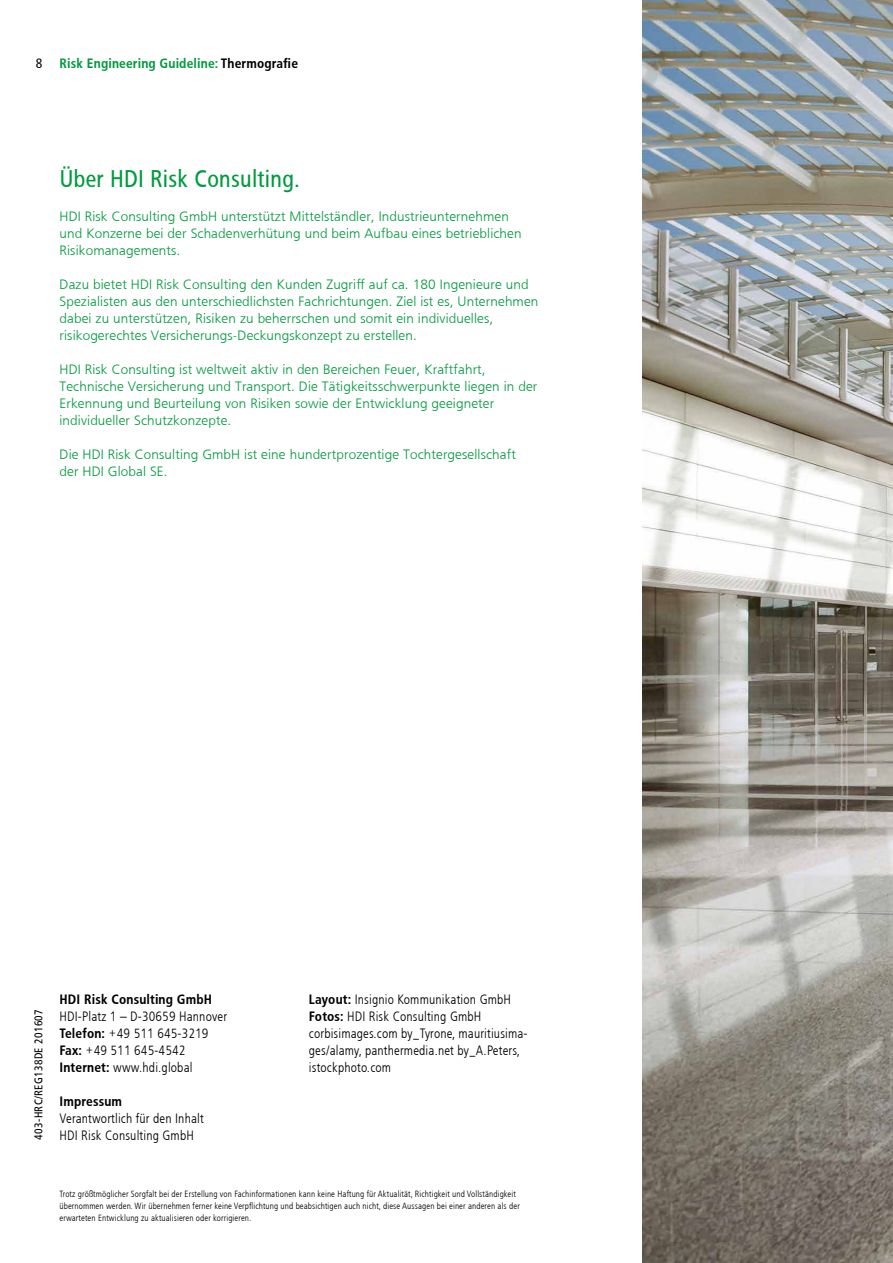
<style>
.page{position:relative;width:893px;height:1263px;background:#fff}
.page>*{position:absolute;margin:0;border:0;box-sizing:border-box;transform-origin:0 0}
.t1{font:24px "HDI Gerling Sans Cond Regular";letter-spacing:.01em;color:#009a3e}
.t2{font:13.5px/17px "HDI Gerling Sans Light";letter-spacing:.01em;color:#009a3e}
.t3{font:13.5px/17px "HDI Gerling Sans Cond Light";letter-spacing:.01em;color:#000}
.t4{font:13.5px "HDI Gerling Sans Cond Bold";letter-spacing:.01em;color:#009a3e}
.t5{font:13.5px "HDI Gerling Sans Cond Bold";letter-spacing:.01em;color:#000}
.t6{font:13.5px "HDI Gerling Sans Cond Regular";color:#000}
.t7{font:11.25px "HDI Gerling Sans Cond Regular";letter-spacing:.03em;color:#000}
.t8{font:9px/12px "HDI Gerling Sans Cond Light";letter-spacing:.01em;color:#000}
.s1{color:#000}
.s2{font-family:"HDI Gerling Sans Cond Bold"}
</style>
<div class="page">
<img style="left:642px;top:0;width:251px;height:1263px">
<p class="t6" style="left:36px;top:55px;width:8px">8</p>
<p class="t4" style="left:60px;top:56px;width:240px">Risk Engineering Guideline: <span class="s1">Thermografie</span></p>
<h1 class="t1" style="left:60px;top:165px;width:242px">Über HDI Risk Consulting.</h1>
<p class="t2" style="left:60px;top:208px;width:464px">HDI Risk Consulting GmbH unterstützt Mittelständler, Industrieunternehmen und Konzerne bei der Schadenverhütung und beim Aufbau eines betrieblichen<br>Risikomanagements.</p>
<p class="t2" style="left:60px;top:276px;width:480px">Dazu bietet HDI Risk Consulting den Kunden Zugriff auf ca. 180 Ingenieure und Spezialisten aus den unterschiedlichsten Fachrichtungen. Ziel ist es, Unternehmen dabei zu unterstützen, Risiken zu beherrschen und somit ein individuelles, risikogerechtes Versicherungs-Deckungskonzept zu erstellen.</p>
<p class="t2" style="left:60px;top:361px;width:479px">HDI Risk Consulting ist weltweit aktiv in den Bereichen Feuer, Kraftfahrt, Technische Versicherung und Transport. Die Tätigkeitsschwerpunkte liegen in der Erkennung und Beurteilung von Risiken sowie der Entwicklung geeigneter individueller Schutzkonzepte.</p>
<p class="t2" style="left:60px;top:446px;width:458px">Die HDI Risk Consulting GmbH ist eine hundertprozentige Tochtergesellschaft der HDI Global SE.</p>
<p class="t7" style="left:32px;top:1140px;width:132px;rotate:-90deg">403-HRC/REG138DE 201607</p>
<p class="t5" style="left:60px;top:991px;width:154px">HDI Risk Consulting GmbH</p>
<p class="t3" style="left:60px;top:1008px;width:169px">HDI-Platz 1 – D-30659 Hannover<br><span class="s2">Telefon:</span> +49 511 645-3219<br><span class="s2">Fax:</span> +49 511 645-4542<br><span class="s2">Internet:</span> www.hdi.global</p>
<p class="t5" style="left:60px;top:1093px;width:64px">Impressum</p>
<p class="t3" style="left:60px;top:1110px;width:146px">Verantwortlich für den Inhalt<br>HDI Risk Consulting GmbH</p>
<p class="t3" style="left:309px;top:991px;width:220px"><span class="s2">Layout:</span> Insignio Kommunikation GmbH <span class="s2">Fotos:</span> HDI Risk Consulting GmbH corbisimages.com by_Tyrone, mauritiusima&shy;ges/alamy, panthermedia.net by_A.Peters, istockphoto.com</p>
<p class="t8" style="left:60px;top:1188px;width:462px">Trotz größtmöglicher Sorgfalt bei der Erstellung von Fachinformationen kann keine Haftung für Aktualität, Richtigkeit und Vollständigkeit übernommen werden. Wir übernehmen ferner keine Verpflichtung und beabsichtigen auch nicht, diese Aussagen bei einer anderen als der erwarteten Entwicklung zu aktualisieren oder korrigieren.</p>
</div>
